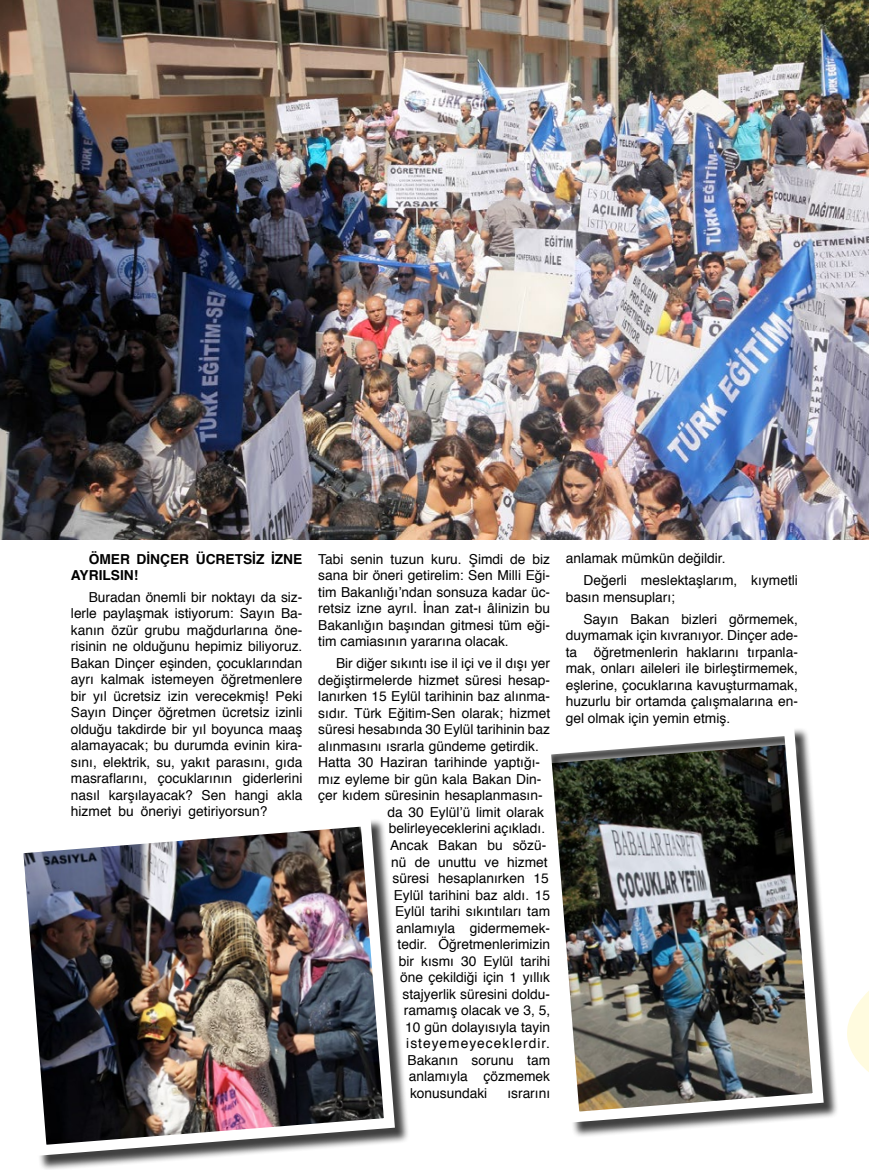
<style>
.page{position:relative;width:869px;height:1170px;background:#fff}
.page>*{position:absolute;margin:0;border:0;box-sizing:border-box;transform-origin:0 0}
.t1{font:13.75px/16.5px "Helvetica";color:#000;text-align:justify}
.t2{font:700 13.75px/16.5px "Helvetica";color:#000}
.t3{font:13.75px "Helvetica";letter-spacing:.075em;color:#000}
</style>
<div class="page">
<img style="left:0;top:0;width:868px;height:539px">
<div style="left:15px;top:817px;width:395px;height:352px;background:#000;opacity:.75"></div>
<img style="left:15px;top:817px;width:385px;height:344px">
<div style="left:542px;top:727px;width:296px;height:410px;background:#000;opacity:.75"></div>
<img style="left:542px;top:727px;width:286px;height:400px">
<svg style="left:847px;top:992px;width:21px;height:79px"></svg>
<p class="t2" style="left:71px;top:550px;width:233px;text-indent:18px">ÖMER DİNÇER ÜCRETSİZ İZNE<br>AYRILSIN!</p>
<p class="t1" style="left:71px;top:589px;width:233px;text-indent:18px">Buradan önemli bir noktayı da siz&shy;lerle paylaşmak istiyorum: Sayın Ba&shy;kanın özür grubu mağdurlarına öne&shy;risinin ne olduğunu hepimiz biliyoruz.<br>Bakan Dinçer eşinden, çocuklarından ayrı kalmak istemeyen öğretmenlere bir yıl ücretsiz izin verecekmiş! Peki Sayın Dinçer öğretmen ücretsiz izinli olduğu takdirde bir yıl boyunca maaş alamayacak; bu durumda evinin kira&shy;sını, elektrik, su, yakıt parasını, gıda masraflarını, çocuklarının giderlerini nasıl karşılayacak? Sen hangi akla hizmet bu öneriyi getiriyorsun?</p>
<p class="t1" style="left:318px;top:551px;width:233px">Tabi senin tuzun kuru. Şimdi de biz sana bir öneri getirelim: Sen Milli Eği&shy;tim Bakanlığı’ndan sonsuza kadar üc&shy;retsiz izne ayrıl. İnan zat-ı âlinizin bu Bakanlığın başından gitmesi tüm eği&shy;tim camiasının yararına olacak.</p>
<p class="t1" style="left:336px;top:655px;width:215px">Bir diğer sıkıntı ise il içi ve il dışı yer</p>
<p class="t1" style="left:318px;top:672px;width:233px">değiştirmelerde hizmet süresi hesap-</p>
<p class="t1" style="left:318px;top:688px;width:233px">lanırken 15 Eylül tarihinin baz alınma-</p>
<p class="t1" style="left:318px;top:705px;width:233px">sıdır. Türk Eğitim-Sen olarak; hizmet</p>
<p class="t1" style="left:318px;top:721px;width:233px">süresi hesabında 30 Eylül tarihinin baz</p>
<p class="t1" style="left:318px;top:738px;width:222px">alınmasını ısrarla gündeme getirdik.</p>
<p class="t1" style="left:318px;top:754px;width:223px">Hatta 30 Haziran tarihinde yaptığı-</p>
<p class="t1" style="left:318px;top:771px;width:224px">mız eyleme bir gün kala Bakan Din-</p>
<p class="t1" style="left:318px;top:787px;width:226px">çer kıdem süresinin hesaplanmasın-</p>
<p class="t1" style="left:387px;top:804px;width:158px">da 30 Eylül’ü limit olarak</p>
<p class="t1" style="left:388px;top:820px;width:158px">belirleyeceklerini açıkladı.</p>
<p class="t1" style="left:390px;top:837px;width:158px">Ancak Bakan bu sözü-</p>
<p class="t1" style="left:391px;top:853px;width:158px">nü de unuttu ve hizmet</p>
<p class="t1" style="left:392px;top:870px;width:158px">süresi hesaplanırken 15</p>
<p class="t1" style="left:393px;top:886px;width:158px">Eylül tarihini baz aldı. 15</p>
<p class="t1" style="left:395px;top:903px;width:157px">Eylül tarihi sıkıntıları tam</p>
<p class="t1" style="left:396px;top:919px;width:155px">anlamıyla gidermemek-</p>
<p class="t1" style="left:397px;top:936px;width:154px">tedir. Öğretmenlerimizin</p>
<p class="t1" style="left:398px;top:952px;width:153px">bir kısmı 30 Eylül tarihi</p>
<p class="t1" style="left:400px;top:969px;width:152px">öne çekildiği için 1 yıllık</p>
<p class="t1" style="left:402px;top:986px;width:149px">stajyerlik süresini doldu-</p>
<p class="t1" style="left:403px;top:1002px;width:148px">ramamış olacak ve 3, 5,</p>
<p class="t1" style="left:405px;top:1019px;width:146px">10 gün dolayısıyla tayin</p>
<p class="t3" style="left:406px;top:1032px;width:145px">isteyemeyeceklerdir.</p>
<p class="t1" style="left:407px;top:1052px;width:144px">Bakanın sorunu tam</p>
<p class="t1" style="left:408px;top:1068px;width:143px">anlamıyla çözmemek</p>
<p class="t1" style="left:410px;top:1085px;width:79px">konusundaki</p>
<p class="t1" style="left:507px;top:1085px;width:44px">ısrarını</p>
<p class="t1" style="left:583px;top:548px;width:216px;line-height:21.9px;text-indent:-18px">anlamak mümkün değildir.<br>Değerli meslektaşlarım, kıymetli</p>
<p class="t1" style="left:583px;top:586px;width:216px;line-height:21.9px;text-indent:-18px">basın mensupları;<br>Sayın Bakan bizleri görmemek,</p>
<p class="t1" style="left:565px;top:627px;width:233px">duymamak için kıvranıyor. Dinçer ade&shy;ta öğretmenlerin haklarını tırpanla&shy;mak, onları aileleri ile birleştirmemek, eşlerine, çocuklarına kavuşturmamak, huzurlu bir ortamda çalışmalarına en&shy;gel olmak için yemin etmiş.</p>
</div>
